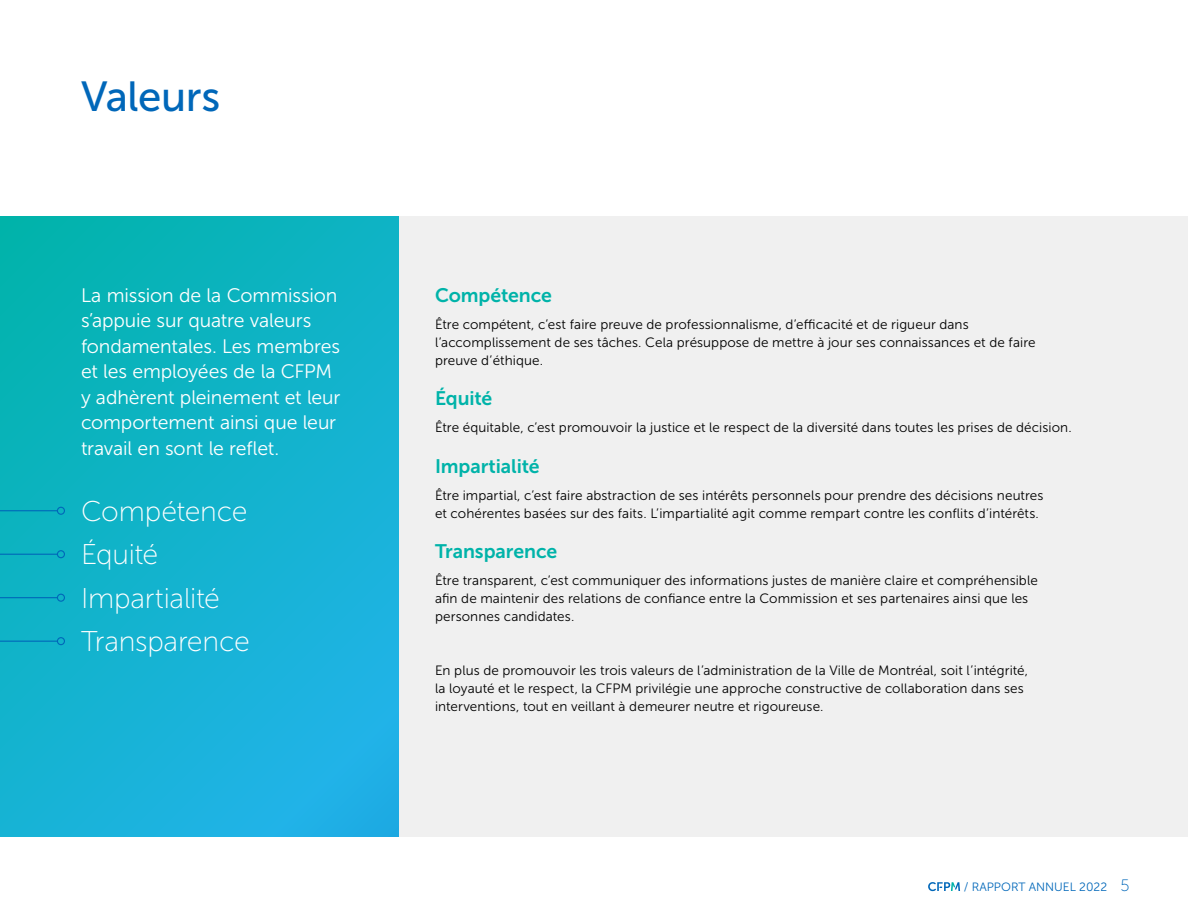
<style>
.page{position:relative;width:1188px;height:918px;background:#fff}
.page>*{position:absolute;margin:0;border:0;box-sizing:border-box;transform-origin:0 0}
.t1{font:42px "Museo Sans 500";letter-spacing:-.01em;color:#0067b9}
.t2{font:28.5px/43.5px "Museo Sans 100";letter-spacing:-.01em;color:#fff}
.t3{font:19.5px/25.5px "Museo Sans 300";letter-spacing:-.005em;color:#fff}
.t4{font:19.5px "Museo Sans 700";letter-spacing:-.005em;color:#00b3a9}
.t5{font:13.5px/18px "Museo Sans 300";letter-spacing:.005em;color:#000}
.t6{font:12px "Museo Sans 300";color:#0067b9}
.s1{font-family:"Museo Sans 100";font-size:16.5px}
</style>
<div class="page">
<div style="left:399px;top:216px;width:789px;height:621px;background:#f0f0f0"></div>
<div style="left:0;top:216px;width:399px;height:621px;background:linear-gradient(to bottom,#07b3b7,#1eb3e2)"></div>
<svg style="left:928px;top:882px;width:32px;height:9px"></svg>
<hr style="left:0;top:510px;width:58px;height:1px;background:#0067b9">
<div style="left:57px;top:507px;width:8px;height:8px;border:1px solid #0067b9;border-radius:50%"></div>
<hr style="left:0;top:597px;width:58px;height:1px;background:#0067b9">
<div style="left:57px;top:594px;width:8px;height:8px;border:1px solid #0067b9;border-radius:50%"></div>
<hr style="left:0;top:641px;width:58px;height:1px;background:#0067b9">
<div style="left:57px;top:637px;width:8px;height:8px;border:1px solid #0067b9;border-radius:50%"></div>
<hr style="left:0;top:554px;width:58px;height:1px;background:#0067b9">
<div style="left:57px;top:550px;width:8px;height:8px;border:1px solid #0067b9;border-radius:50%"></div>
<h1 class="t1" style="left:81px;top:73px;width:141px">Valeurs</h1>
<h3 class="t3" style="left:81px;top:282px;width:261px">La mission de la Commission s’appuie sur quatre valeurs fondamentales. Les membres et les employées de la CFPM y adhèrent pleinement et leur comportement ainsi que leur travail en sont le reflet.</h3>
<h2 class="t2" style="left:81px;top:489px;width:170px">Compétence<br>Équité<br>Impartialité<br>Transparence</h2>
<h3 class="t4" style="left:435px;top:284px;width:119px">Compétence</h3>
<p class="t5" style="left:435px;top:315px;width:602px">Être compétent, c’est faire preuve de professionnalisme, d’efficacité et de rigueur dans l’accomplissement de ses tâches. Cela présuppose de mettre à jour ses connaissances et de faire preuve d’éthique.</p>
<h3 class="t4" style="left:435px;top:388px;width:59px">Équité</h3>
<p class="t5" style="left:435px;top:419px;width:638px">Être équitable, c’est promouvoir la justice et le respect de la diversité dans toutes les prises de décision.</p>
<h3 class="t4" style="left:435px;top:455px;width:106px">Impartialité</h3>
<p class="t5" style="left:435px;top:486px;width:610px">Être impartial, c’est faire abstraction de ses intérêts personnels pour prendre des décisions neutres et cohérentes basées sur des faits. L’impartialité agit comme rempart contre les conflits d’intérêts.</p>
<h3 class="t4" style="left:435px;top:541px;width:124px">Transparence</h3>
<p class="t5" style="left:435px;top:572px;width:604px">Être transparent, c’est communiquer des informations justes de manière claire et compréhensible afin de maintenir des relations de confiance entre la Commission et ses partenaires ainsi que les personnes candidates.</p>
<p class="t5" style="left:435px;top:662px;width:595px">En plus de promouvoir les trois valeurs de l’administration de la Ville de Montréal, soit l’intégrité, la loyauté et le respect, la CFPM privilégie une approche constructive de collaboration dans ses interventions, tout en veillant à demeurer neutre et rigoureuse.</p>
<p class="t6" style="left:964px;top:881px;width:167px">/ RAPPORT ANNUEL 2022 <span class="s1">5</span></p>
</div>
